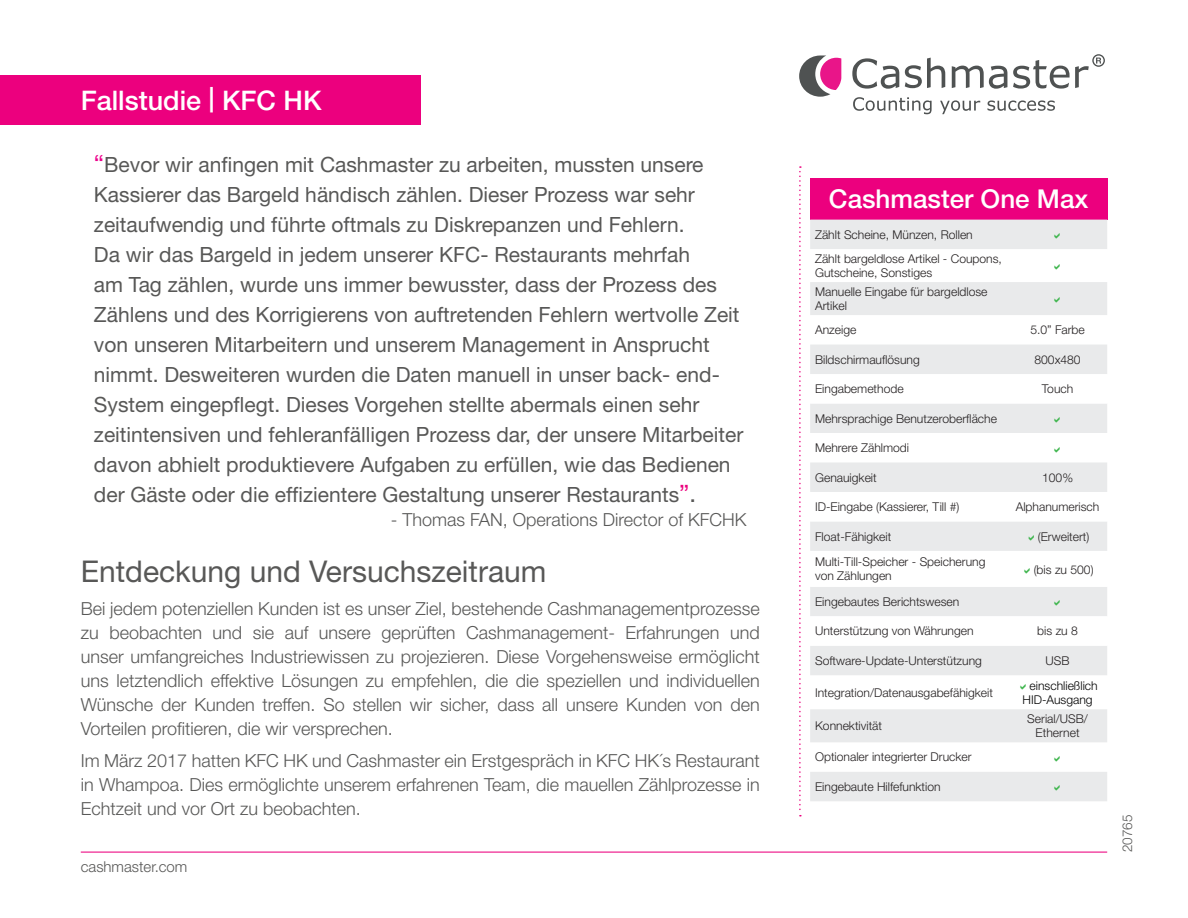
<style>
.page{position:relative;width:1188px;height:918px;background:#fff}
.page>*{position:absolute;margin:0;border:0;box-sizing:border-box;transform-origin:0 0}
.A_head{font:30px "Helvetica Neue LT Pro";color:#585857}
.A_head-2{font:500 27px "Helvetica Neue LT Pro";color:#fff}
.header_text{font:500 25.95px "Helvetica Neue LT Pro";color:#fff}
.pull_quote{font:21px/30px "Helvetica Neue LT Pro";color:#585857}
.A_head-3{font:300 18px/24px "Helvetica Neue LT Pro";color:#585857;text-align:justify}
.body{font:300 18px "Helvetica Neue LT Pro";color:#585857}
.A_head-4{font:300 15px "Helvetica Neue LT Pro";color:#585857}
.t1{font:300 13.5px "Helvetica Neue LT Pro";color:#585857}
.cell_text{font:300 12.15px/14.5px "Helvetica Neue LT Pro";color:#231f20}
.cell_text-2{font:300 12.15px/14.5px "Helvetica Neue LT Pro";color:#000;text-align:center}
.s1{font-size:25.5px}
.s2{font-size:24px;color:#ed028c}
.s3{font-size:24px;color:#ec007e}
.s4{font-size:24px}
</style>
<div class="page">
<svg style="left:799px;top:55px;width:42px;height:42px"></svg>
<svg style="left:853px;top:97px;width:202px;height:17px"></svg>
<svg style="left:852px;top:54px;width:253px;height:35px"></svg>
<hr style="left:81px;top:852px;width:1026px;height:1px;background:#ec007e">
<svg style="left:799px;top:166px;width:2px;height:650px"></svg>
<div style="left:0;top:75px;width:421px;height:50px;background:#ec007e"></div>
<div style="left:810px;top:178px;width:297px;height:42px;background:#ec007e"></div>
<svg style="left:810px;top:220px;width:297px;height:581px;fill:#e9eaeb"></svg>
<svg style="left:810px;top:374px;width:297px;height:272px"></svg>
<svg style="left:1055px;top:233px;width:5px;height:6px"></svg>
<svg style="left:1055px;top:264px;width:5px;height:6px"></svg>
<svg style="left:1055px;top:297px;width:5px;height:6px"></svg>
<svg style="left:1055px;top:417px;width:5px;height:6px"></svg>
<svg style="left:1055px;top:446px;width:5px;height:6px"></svg>
<svg style="left:1029px;top:535px;width:5px;height:6px"></svg>
<svg style="left:1025px;top:568px;width:5px;height:5px"></svg>
<svg style="left:1055px;top:600px;width:5px;height:6px"></svg>
<svg style="left:1020px;top:684px;width:6px;height:5px"></svg>
<svg style="left:1055px;top:756px;width:5px;height:6px"></svg>
<svg style="left:1055px;top:785px;width:5px;height:6px"></svg>
<p class="A_head-2" style="left:81px;top:84px;width:242px">Fallstudie <span class="s1">|</span> KFC HK</p>
<p class="A_head-2" style="left:81px;top:86px;width:171px">CASE STUDY</p>
<p class="pull_quote" style="left:94px;top:149px;width:651px"><span class="s2">“</span>Bevor wir anfingen mit Cashmaster zu arbeiten, mussten unsere Kassierer das Bargeld händisch zählen. Dieser Prozess war sehr zeitaufwendig und führte oftmals zu Diskrepanzen und Fehlern.<br>Da wir das Bargeld in jedem unserer KFC- Restaurants mehrfah<br>am Tag zählen, wurde uns immer bewusster, dass der Prozess des Zählens und des Korrigierens von auftretenden Fehlern wertvolle Zeit von unseren Mitarbeitern und unserem Management in Ansprucht nimmt. Desweiteren wurden die Daten manuell in unser back- end-System eingepflegt. Dieses Vorgehen stellte abermals einen sehr zeitintensiven und fehleranfälligen Prozess dar, der unsere Mitarbeiter davon abhielt produktievere Aufgaben zu erfüllen, wie das Bedienen der Gäste oder die effizientere Gestaltung unserer Restaurants<span class="s3">”</span><span class="s4">.</span></p>
<p class="body" style="left:391px;top:509px;width:357px">- Thomas FAN, Operations Director of KFCHK</p>
<p class="A_head" style="left:81px;top:553px;width:467px">Entdeckung und Versuchszeitraum</p>
<p class="A_head-3" style="left:81px;top:596px;width:681px">Bei jedem potenziellen Kunden ist es unser Ziel, bestehende Cashmanagementprozesse zu beobachten und sie auf unsere geprüften Cashmanagement- Erfahrungen und unser umfangreiches Industriewissen zu projezieren. Diese Vorgehensweise ermöglicht uns letztendlich effektive Lösungen zu empfehlen, die die speziellen und individuellen Wünsche der Kunden treffen. So stellen wir sicher, dass all unsere Kunden von den Vorteilen profitieren, die wir versprechen.</p>
<p class="A_head-3" style="left:81px;top:748px;width:681px">Im März 2017 hatten KFC HK und Cashmaster ein Erstgespräch in KFC HK´s Restaurant in Whampoa. Dies ermöglichte unserem erfahrenen Team, die mauellen Zählprozesse in Echtzeit und vor Ort zu beobachten.</p>
<p class="A_head-4" style="left:81px;top:857px;width:108px">cashmaster.com</p>
<p class="t1" style="left:81px;top:860px;width:98px">cashmaster.com</p>
<p class="header_text" style="left:829px;top:183px;width:261px">Cashmaster One Max</p>
<p class="cell_text" style="left:815px;top:227px;width:159px">Zählt Scheine, Münzen, Rollen</p>
<p class="cell_text" style="left:815px;top:251px;width:188px">Zählt bargeldlose Artikel - Coupons,<br>Gutscheine, Sonstiges</p>
<p class="cell_text" style="left:815px;top:284px;width:174px">Manuelle Eingabe für bargeldlose<br>Artikel</p>
<p class="cell_text" style="left:815px;top:322px;width:43px">Anzeige</p>
<p class="cell_text" style="left:1030px;top:322px;width:56px">5.0” Farbe</p>
<p class="cell_text" style="left:815px;top:352px;width:106px">Bildschirmauflösung</p>
<p class="cell_text" style="left:1035px;top:352px;width:48px">800x480</p>
<p class="cell_text" style="left:815px;top:381px;width:90px">Eingabemethode</p>
<p class="cell_text" style="left:1042px;top:381px;width:33px">Touch</p>
<p class="cell_text" style="left:815px;top:411px;width:183px">Mehrsprachige Benutzeroberfläche</p>
<p class="cell_text" style="left:815px;top:440px;width:96px">Mehrere Zählmodi</p>
<p class="cell_text" style="left:815px;top:470px;width:63px">Genauigkeit</p>
<p class="cell_text" style="left:1042px;top:470px;width:32px">100%</p>
<p class="cell_text" style="left:815px;top:499px;width:146px">ID-Eingabe (Kassierer, Till #)</p>
<p class="cell_text" style="left:1016px;top:499px;width:85px">Alphanumerisch</p>
<p class="cell_text" style="left:815px;top:529px;width:78px">Float-Fähigkeit</p>
<p class="cell_text" style="left:1038px;top:529px;width:53px">(Erweitert)</p>
<p class="cell_text" style="left:815px;top:554px;width:172px">Multi-Till-Speicher - Speicherung von Zählungen</p>
<p class="cell_text" style="left:1034px;top:562px;width:61px">(bis zu 500)</p>
<p class="cell_text" style="left:815px;top:594px;width:146px">Eingebautes Berichtswesen</p>
<p class="cell_text" style="left:815px;top:624px;width:160px">Unterstützung von Währungen</p>
<p class="cell_text" style="left:1037px;top:624px;width:42px">bis zu 8</p>
<p class="cell_text" style="left:815px;top:653px;width:168px">Software-Update-Unterstützung</p>
<p class="cell_text" style="left:1046px;top:653px;width:26px">USB</p>
<p class="cell_text" style="left:815px;top:685px;width:179px">Integration/Datenausgabefähigkeit</p>
<p class="cell_text-2" style="left:1023px;top:678px;width:77px">einschließlich<br>HID-Ausgang</p>
<p class="cell_text" style="left:815px;top:718px;width:69px">Konnektivität</p>
<p class="cell_text" style="left:1027px;top:711px;width:62px">Serial/USB/</p>
<p class="cell_text" style="left:1036px;top:726px;width:45px">Ethernet</p>
<p class="cell_text" style="left:815px;top:750px;width:158px">Optionaler integrierter Drucker</p>
<p class="cell_text" style="left:815px;top:779px;width:127px">Eingebaute Hilfefunktion</p>
<p class="t1" style="left:1119px;top:852px;width:39px;rotate:-90deg">20765</p>
</div>
